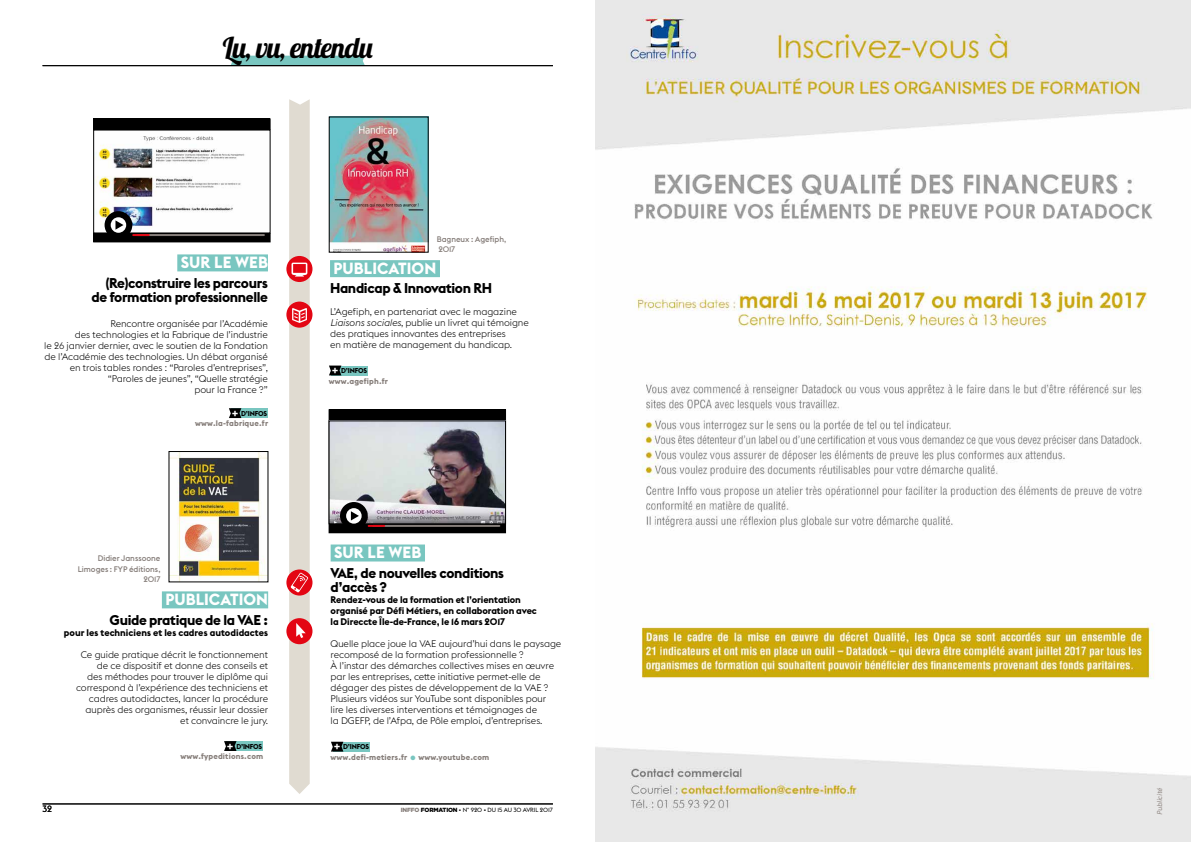
<style>
.page{position:relative;width:1191px;height:842px;background:#fff}
.page>*{position:absolute;margin:0;border:0;box-sizing:border-box;transform-origin:0 0}
.t1{font:28.9px "Lobster 1.4";letter-spacing:-.02em;color:#000}
.t2{font:700 16px "Euclid Flex";letter-spacing:.005em;color:#fff}
.t3{font:700 14px/14px "Euclid Flex";letter-spacing:-.025em;color:#000;text-align:right}
.t4{font:300 9.5px/11px "Euclid Flex";letter-spacing:-.01em;color:#000;text-align:right}
.t5{font:700 9.5px/11px "Euclid Flex";letter-spacing:-.01em;color:#000}
.t6{font:9px "Euclid Flex";color:#000}
.t7{font:700 8px "Euclid Flex";letter-spacing:.02em;color:#867e7a}
.t8{font:500 8px/10.5px "Euclid Flex";color:#867e7a}
.t9{font:700 7px "Euclid Flex";letter-spacing:-.025em;color:#000}
.t10{font:italic 7px "Euclid Flex";color:#938b87}
.t11{font:6px "Euclid Flex";letter-spacing:-.01em;color:#000}
.s1{font-size:12.4px;color:#fff}
.s2{font-style:italic}
.s3{font-weight:300;font-size:17px;color:#79c6c0}
.s4{font-family:"Gotham";font-weight:900;color:#867e7a}
.s5{font-family:"Gotham";font-weight:900}
</style>
<div class="page">
<hr style="left:43px;top:804px;width:510px;height:1px;background:#000">
<hr style="left:43px;top:65px;width:510px;height:1px;background:#000">
<svg style="left:231px;top:56px;width:134px;height:9px"></svg>
<div style="left:177px;top:254px;width:91px;height:17px;background:#79c6c0"></div>
<img style="left:331px;top:119px;width:95px;height:131px">
<div style="left:331px;top:366px;width:37px;height:9px;background:#79c6c0"></div>
<svg style="left:329px;top:366px;width:12px;height:9px"></svg>
<div style="left:333px;top:742px;width:37px;height:9px;background:#79c6c0"></div>
<svg style="left:331px;top:742px;width:12px;height:9px"></svg>
<div style="left:162px;top:591px;width:106px;height:17px;background:#79c6c0"></div>
<div style="left:330px;top:260px;width:110px;height:17px;background:#79c6c0"></div>
<img style="left:171px;top:453px;width:95px;height:127px">
<svg style="left:286px;top:256px;width:26px;height:26px"></svg>
<svg style="left:286px;top:302px;width:26px;height:26px"></svg>
<svg style="left:286px;top:618px;width:26px;height:26px"></svg>
<div style="left:227px;top:741px;width:36px;height:10px;background:#79c6c0"></div>
<svg style="left:224px;top:741px;width:12px;height:10px"></svg>
<div style="left:231px;top:408px;width:37px;height:10px;background:#79c6c0"></div>
<svg style="left:229px;top:408px;width:12px;height:10px"></svg>
<svg style="left:286px;top:569px;width:26px;height:26px"></svg>
<svg style="left:289px;top:99px;width:21px;height:695px;background:#e1c5be"></svg>
<div style="left:329px;top:410px;width:176px;height:123px;background:#000"></div>
<img style="left:331px;top:423px;width:173px;height:99px">
<div style="left:329px;top:421px;width:177px;height:103px;border:1px solid #000"></div>
<div style="left:340px;top:502px;width:28px;height:28px;background:#000;border-radius:50%"></div>
<svg style="left:346px;top:508px;width:16px;height:16px"></svg>
<hr style="left:373px;top:525px;width:126px;height:2px;background:#867e7a">
<svg style="left:368px;top:525px;width:16px;height:2px"></svg>
<svg style="left:94px;top:119px;width:176px;height:123px;background:#2c2c2c"></svg>
<img style="left:95px;top:132px;width:173px;height:99px">
<div style="left:105px;top:211px;width:27px;height:28px;background:#000;border-radius:50%"></div>
<svg style="left:111px;top:217px;width:15px;height:16px"></svg>
<hr style="left:138px;top:234px;width:126px;height:2px;background:#867e7a">
<svg style="left:133px;top:234px;width:16px;height:2px"></svg>
<div style="left:331px;top:544px;width:94px;height:17px;background:#79c6c0"></div>
<img style="left:595px;top:0;width:596px;height:842px">
<h1 class="t1" style="left:223px;top:29px;width:152px">Lu, vu, entendu</h1>
<p class="t8" style="left:437px;top:234px;width:71px">Bagneux : Agefiph,<br>2017</p>
<h2 class="t2" style="left:181px;top:253px;width:89px">SUR LE WEB</h2>
<h3 class="t3" style="left:91px;top:276px;width:178px">(Re)construire les parcours de formation professionnelle</h3>
<p class="t4" style="left:44px;top:318px;width:225px">Rencontre organisée par l’Académie<br>des technologies et la Fabrique de l’industrie<br>le 26 janvier dernier, avec le soutien de la Fondation de l’Académie des technologies. Un débat organisé en trois tables rondes : “Paroles d’entreprises”, “Paroles de jeunes”, “Quelle stratégie<br>pour la France ?”</p>
<p class="t9" style="left:231px;top:409px;width:37px"><span class="s1">+</span> D’INFOS</p>
<p class="t7" style="left:195px;top:419px;width:74px">www.la-fabrique.fr</p>
<p class="t8" style="left:78px;top:553px;width:84px;text-align:right">Didier Janssoone<br>Limoges : FYP éditions,<br>2017</p>
<h2 class="t2" style="left:165px;top:590px;width:104px">PUBLICATION</h2>
<h3 class="t3" style="left:110px;top:613px;width:160px">Guide pratique de la VAE :</h3>
<p class="t5" style="left:64px;top:627px;width:206px">pour les techniciens et les cadres autodidactes</p>
<p class="t4" style="left:76px;top:649px;width:194px">Ce guide pratique décrit le fonctionnement de ce dispositif et donne des conseils et<br>des méthodes pour trouver le diplôme qui correspond à l’expérience des techniciens et cadres autodidactes, lancer la procédure auprès des organismes, réussir leur dossier et convaincre le jury.</p>
<p class="t9" style="left:227px;top:742px;width:37px"><span class="s1">+</span> D’INFOS</p>
<p class="t7" style="left:181px;top:752px;width:84px">www.fypeditions.com</p>
<h2 class="t2" style="left:334px;top:259px;width:104px">PUBLICATION</h2>
<h3 class="t3" style="left:330px;top:281px;width:164px">Handicap &amp; Innovation RH</h3>
<p class="t4" style="left:330px;top:307px;width:200px;text-align:left">L’Agefiph, en partenariat avec le magazine <span class="s2">Liaisons sociales</span>, publie un livret qui témoigne des pratiques innovantes des entreprises<br>en matière de management du handicap.</p>
<p class="t9" style="left:331px;top:366px;width:37px"><span class="s1">+</span> D’INFOS</p>
<p class="t7" style="left:329px;top:376px;width:61px">www.agefiph.fr</p>
<h2 class="t2" style="left:334px;top:543px;width:89px">SUR LE WEB</h2>
<h3 class="t3" style="left:331px;top:566px;width:175px;text-align:left">VAE, de nouvelles conditions d’accès ?</h3>
<p class="t5" style="left:331px;top:594px;width:208px">Rendez-vous de la formation et l’orientation organisé par Défi Métiers, en collaboration avec la Direccte Île-de-France, le 16 mars 2017</p>
<p class="t4" style="left:331px;top:638px;width:232px;text-align:left">Quelle place joue la VAE aujourd’hui dans le paysage recomposé de la formation professionnelle ?<br>À l’instar des démarches collectives mises en œuvre par les entreprises, cette initiative permet-elle de dégager des pistes de développement de la VAE ?<br>Plusieurs vidéos sur YouTube sont disponibles pour lire les diverses interventions et témoignages de<br>la DGEFP, de l’Afpa, de Pôle emploi, d’entreprises.</p>
<p class="t9" style="left:333px;top:743px;width:37px"><span class="s1">+</span> D’INFOS</p>
<p class="t7" style="left:331px;top:753px;width:160px">www.defi-metiers.fr <span class="s3">•</span> www.youtube.com</p>
<p class="t6" style="left:43px;top:803px;width:11px">32</p>
<p class="t11" style="left:401px;top:806px;width:154px"><span class="s4">INFFO</span> <span class="s5">FORMATION</span> • N° 920 • DU 15 AU 30 AVRIL 2017</p>
<p class="t10" style="left:1155px;top:815px;width:31px;rotate:-90deg">Publicité</p>
</div>
